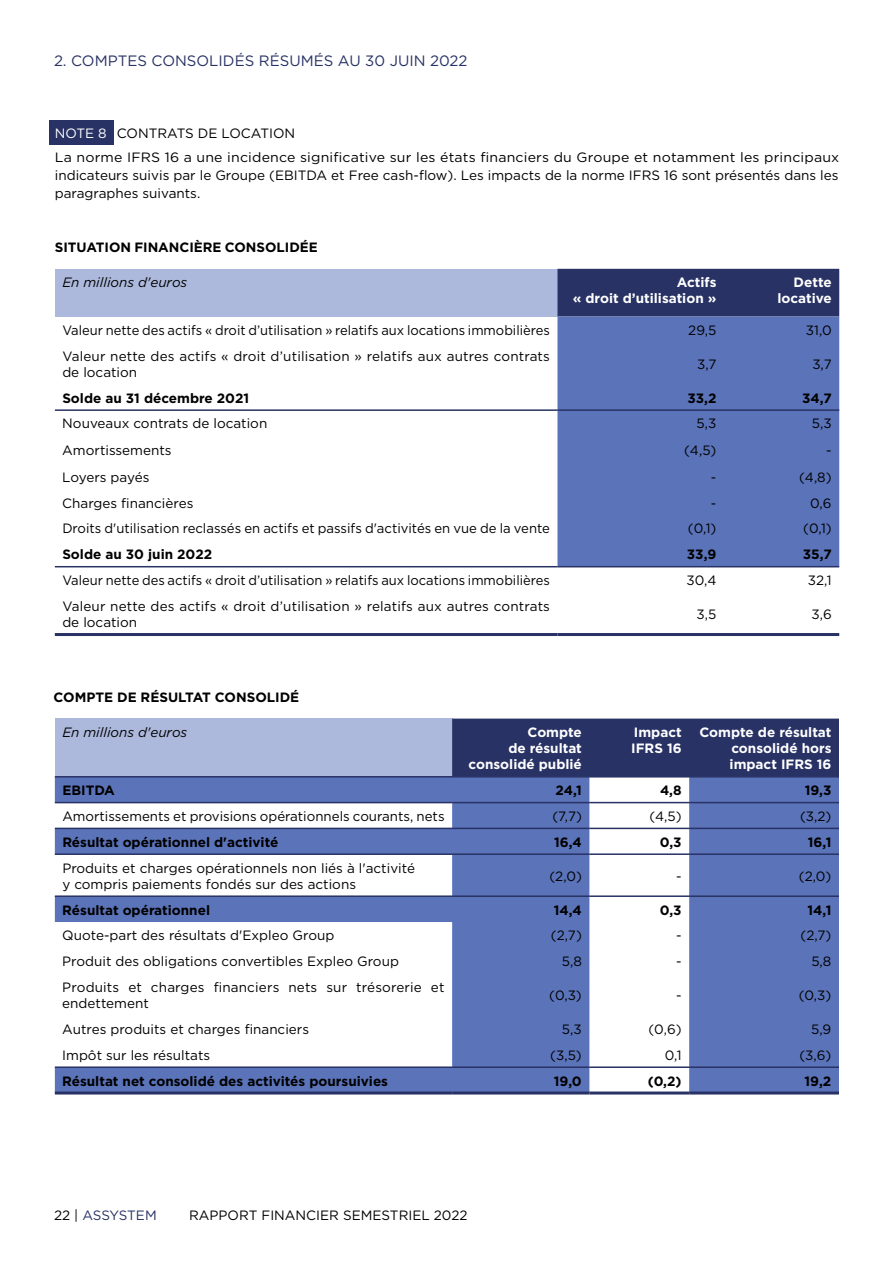
<style>
.page{position:relative;width:893px;height:1263px;background:#fff}
.page>*{position:absolute;margin:0;border:0;box-sizing:border-box;transform-origin:0 0}
.t1{font:15px "Gotham";color:#283264}
.t2{font:13.5px/16.2px "Gotham";color:#000}
.t3{font:700 13.5px "Gotham";color:#000}
.t4{font:13.5px "Gotham";color:#000;scale:.96 1}
.t5{font:700 13.5px/16.2px "Gotham";color:#fff;text-align:right}
.t6{font:italic 13.5px "Gotham";color:#000}
.t7{font:13.5px "Gotham";letter-spacing:-.01em;color:#283264}
.s1{color:#fff}
.s2{color:#000}
</style>
<div class="page">
<div style="left:55px;top:718px;width:397px;height:59px;background:#acb9dc"></div>
<div style="left:452px;top:718px;width:387px;height:58px;background:#283264"></div>
<svg style="left:55px;top:777px;width:784px;height:314px;fill:#5a73b9"></svg>
<hr style="left:55px;top:1091px;width:397px;height:3px;background:#283264">
<hr style="left:452px;top:1091px;width:137px;height:3px;background:#283264">
<hr style="left:589px;top:1091px;width:100px;height:3px;background:#283264">
<hr style="left:689px;top:1091px;width:150px;height:3px;background:#283264">
<hr style="left:55px;top:776px;width:397px;height:1px;background:#283264">
<hr style="left:452px;top:776px;width:137px;height:1px;background:#283264">
<hr style="left:589px;top:776px;width:100px;height:1px;background:#283264">
<hr style="left:689px;top:776px;width:150px;height:1px;background:#283264">
<hr style="left:55px;top:802px;width:397px;height:1px;background:#283264">
<hr style="left:452px;top:802px;width:137px;height:1px;background:#283264">
<hr style="left:589px;top:802px;width:100px;height:1px;background:#283264">
<hr style="left:689px;top:802px;width:150px;height:1px;background:#283264">
<hr style="left:55px;top:828px;width:397px;height:1px;background:#283264">
<hr style="left:452px;top:828px;width:137px;height:1px;background:#283264">
<hr style="left:589px;top:828px;width:100px;height:1px;background:#283264">
<hr style="left:689px;top:828px;width:150px;height:1px;background:#283264">
<hr style="left:55px;top:895px;width:397px;height:2px;background:#283264">
<hr style="left:452px;top:895px;width:137px;height:2px;background:#283264">
<hr style="left:589px;top:895px;width:100px;height:2px;background:#283264">
<hr style="left:689px;top:895px;width:150px;height:2px;background:#283264">
<hr style="left:55px;top:1066px;width:397px;height:2px;background:#283264">
<hr style="left:452px;top:1066px;width:137px;height:2px;background:#283264">
<hr style="left:589px;top:1066px;width:100px;height:2px;background:#283264">
<hr style="left:689px;top:1066px;width:150px;height:2px;background:#283264">
<hr style="left:55px;top:853px;width:397px;height:2px;background:#283264">
<hr style="left:452px;top:853px;width:137px;height:2px;background:#283264">
<hr style="left:589px;top:853px;width:100px;height:2px;background:#283264">
<hr style="left:689px;top:853px;width:150px;height:2px;background:#283264">
<div style="left:49px;top:120px;width:64px;height:25px;background:#283264"></div>
<div style="left:55px;top:269px;width:502px;height:47px;background:#acb9dc"></div>
<div style="left:557px;top:269px;width:282px;height:47px;background:#283264"></div>
<div style="left:557px;top:316px;width:282px;height:250px;background:#5a73b9"></div>
<hr style="left:55px;top:409px;width:502px;height:2px;background:#283264">
<hr style="left:557px;top:409px;width:167px;height:2px;background:#283264">
<hr style="left:724px;top:409px;width:115px;height:2px;background:#283264">
<hr style="left:55px;top:566px;width:502px;height:1px;background:#283264">
<hr style="left:55px;top:633px;width:502px;height:3px;background:#283264">
<hr style="left:557px;top:633px;width:167px;height:3px;background:#283264">
<hr style="left:724px;top:633px;width:115px;height:3px;background:#283264">
<hr style="left:557px;top:566px;width:167px;height:1px;background:#283264">
<hr style="left:724px;top:566px;width:115px;height:1px;background:#283264">
<p class="t1" style="left:54px;top:52px;width:415px">2. COMPTES CONSOLIDÉS RÉSUMÉS AU 30 JUIN 2022</p>
<p class="t2" style="left:55px;top:120px;width:786px;line-height:24.3px"><span class="s1">NOTE 8</span> CONTRATS DE LOCATION<br>La norme IFRS 16 a une incidence significative sur les états financiers du Groupe et notamment les principaux</p>
<p class="t2" style="left:55px;top:166px;width:785px;line-height:18px">indicateurs suivis par le Groupe (EBITDA et Free cash-flow). Les impacts de la norme IFRS 16 sont présentés dans les paragraphes suivants.</p>
<p class="t3" style="left:55px;top:238px;width:265px">SITUATION FINANCIÈRE CONSOLIDÉE</p>
<p class="t6" style="left:62px;top:274px;width:126px">En millions d'euros</p>
<p class="t5" style="left:573px;top:274px;width:145px">Actifs<br>« droit d’utilisation »</p>
<p class="t5" style="left:777px;top:274px;width:56px">Dette locative</p>
<p class="t4" style="left:62px;top:321px;width:509px">Valeur nette des actifs « droit d’utilisation » relatifs aux locations immobilières</p>
<p class="t2" style="left:688px;top:322px;width:30px">29,5</p>
<p class="t2" style="left:806px;top:322px;width:27px">31,0</p>
<p class="t2" style="left:62px;top:347px;width:489px">Valeur nette des actifs « droit d’utilisation » relatifs aux autres contrats de location</p>
<p class="t2" style="left:697px;top:356px;width:21px">3,7</p>
<p class="t2" style="left:812px;top:356px;width:21px">3,7</p>
<p class="t3" style="left:62px;top:389px;width:188px">Solde au 31 décembre 2021</p>
<p class="t3" style="left:687px;top:389px;width:31px">33,2</p>
<p class="t3" style="left:802px;top:389px;width:31px">34,7</p>
<p class="t2" style="left:62px;top:415px;width:207px">Nouveaux contrats de location</p>
<p class="t2" style="left:697px;top:415px;width:21px">5,3</p>
<p class="t2" style="left:812px;top:415px;width:21px">5,3</p>
<p class="t2" style="left:62px;top:442px;width:111px">Amortissements</p>
<p class="t2" style="left:684px;top:442px;width:34px">(4,5)</p>
<p class="t2" style="left:826px;top:442px;width:7px">-</p>
<p class="t2" style="left:62px;top:469px;width:89px">Loyers payés</p>
<p class="t2" style="left:711px;top:469px;width:7px">-</p>
<p class="t2" style="left:799px;top:469px;width:34px">(4,8)</p>
<p class="t2" style="left:62px;top:494px;width:133px">Charges financières</p>
<p class="t2" style="left:711px;top:494px;width:7px">-</p>
<p class="t2" style="left:810px;top:494px;width:23px">0,6</p>
<p class="t2" style="left:62px;top:520px;width:489px">Droits d'utilisation reclassés en actifs et passifs d'activités en vue de la vente</p>
<p class="t2" style="left:688px;top:520px;width:30px">(0,1)</p>
<p class="t2" style="left:803px;top:520px;width:30px">(0,1)</p>
<p class="t3" style="left:62px;top:545px;width:151px">Solde au 30 juin 2022</p>
<p class="t3" style="left:687px;top:545px;width:31px">33,9</p>
<p class="t3" style="left:803px;top:545px;width:30px">35,7</p>
<p class="t4" style="left:62px;top:572px;width:509px">Valeur nette des actifs « droit d’utilisation » relatifs aux locations immobilières</p>
<p class="t2" style="left:686px;top:572px;width:32px">30,4</p>
<p class="t2" style="left:808px;top:572px;width:25px">32,1</p>
<p class="t2" style="left:62px;top:598px;width:489px">Valeur nette des actifs « droit d’utilisation » relatifs aux autres contrats de location</p>
<p class="t2" style="left:697px;top:606px;width:21px">3,5</p>
<p class="t2" style="left:811px;top:606px;width:22px">3,6</p>
<p class="t3" style="left:54px;top:688px;width:247px">COMPTE DE RÉSULTAT CONSOLIDÉ</p>
<p class="t6" style="left:62px;top:723px;width:126px">En millions d'euros</p>
<p class="t5" style="left:469px;top:724px;width:115px">Compte<br>de résultat consolidé publié</p>
<p class="t5" style="left:631px;top:724px;width:52px;text-align:left">Impact<br>IFRS 16</p>
<p class="t5" style="left:730px;top:724px;width:103px;text-align:justify;text-indent:-30px">Compte de résultat consolidé hors impact IFRS 16</p>
<p class="t3" style="left:62px;top:781px;width:54px">EBITDA</p>
<p class="t3" style="left:555px;top:781px;width:28px">24,1</p>
<p class="t3" style="left:660px;top:781px;width:23px">4,8</p>
<p class="t3" style="left:805px;top:781px;width:28px">19,3</p>
<p class="t2" style="left:62px;top:808px;width:384px">Amortissements et provisions opérationnels courants, nets</p>
<p class="t2" style="left:552px;top:808px;width:31px">(7,7)</p>
<p class="t2" style="left:649px;top:808px;width:34px">(4,5)</p>
<p class="t2" style="left:800px;top:808px;width:33px">(3,2)</p>
<p class="t3" style="left:62px;top:833px;width:217px">Résultat opérationnel d'activité</p>
<p class="t3" style="left:554px;top:833px;width:29px">16,4</p>
<p class="t3" style="left:660px;top:833px;width:23px">0,3</p>
<p class="t3" style="left:808px;top:833px;width:25px">16,1</p>
<p class="t2" style="left:62px;top:859px;width:354px">Produits et charges opérationnels non liés à l'activité y compris paiements fondés sur des actions</p>
<p class="t2" style="left:549px;top:867px;width:34px">(2,0)</p>
<p class="t2" style="left:676px;top:867px;width:7px">-</p>
<p class="t2" style="left:799px;top:867px;width:34px">(2,0)</p>
<p class="t3" style="left:62px;top:901px;width:149px">Résultat opérationnel</p>
<p class="t3" style="left:554px;top:901px;width:30px">14,4</p>
<p class="t3" style="left:660px;top:901px;width:23px">0,3</p>
<p class="t3" style="left:807px;top:901px;width:25px">14,1</p>
<p class="t2" style="left:62px;top:927px;width:274px">Quote-part des résultats d'Expleo Group</p>
<p class="t2" style="left:551px;top:927px;width:32px">(2,7)</p>
<p class="t2" style="left:676px;top:927px;width:7px">-</p>
<p class="t2" style="left:800px;top:927px;width:32px">(2,7)</p>
<p class="t2" style="left:62px;top:953px;width:338px">Produit des obligations convertibles Expleo Group</p>
<p class="t2" style="left:562px;top:953px;width:22px">5,8</p>
<p class="t2" style="left:676px;top:953px;width:7px">-</p>
<p class="t2" style="left:811px;top:953px;width:22px">5,8</p>
<p class="t2" style="left:62px;top:979px;width:384px">Produits et charges financiers nets sur trésorerie et endettement</p>
<p class="t2" style="left:549px;top:987px;width:34px">(0,3)</p>
<p class="t2" style="left:676px;top:987px;width:7px">-</p>
<p class="t2" style="left:799px;top:987px;width:34px">(0,3)</p>
<p class="t2" style="left:62px;top:1021px;width:248px">Autres produits et charges financiers</p>
<p class="t2" style="left:562px;top:1021px;width:21px">5,3</p>
<p class="t2" style="left:648px;top:1021px;width:35px">(0,6)</p>
<p class="t2" style="left:811px;top:1021px;width:22px">5,9</p>
<p class="t2" style="left:62px;top:1046px;width:149px">Impôt sur les résultats</p>
<p class="t2" style="left:550px;top:1046px;width:33px">(3,5)</p>
<p class="t2" style="left:665px;top:1046px;width:18px">0,1</p>
<p class="t2" style="left:799px;top:1046px;width:34px">(3,6)</p>
<p class="t3" style="left:62px;top:1072px;width:327px">Résultat net consolidé des activités poursuivies</p>
<p class="t3" style="left:554px;top:1072px;width:29px">19,0</p>
<p class="t3" style="left:648px;top:1072px;width:35px">(0,2)</p>
<p class="t3" style="left:805px;top:1072px;width:28px">19,2</p>
<p class="t7" style="left:54px;top:1206px;width:104px"><span class="s2">22 |</span> ASSYSTEM</p>
<p class="t2" style="left:189px;top:1206px;width:280px">RAPPORT FINANCIER SEMESTRIEL 2022</p>
</div>
